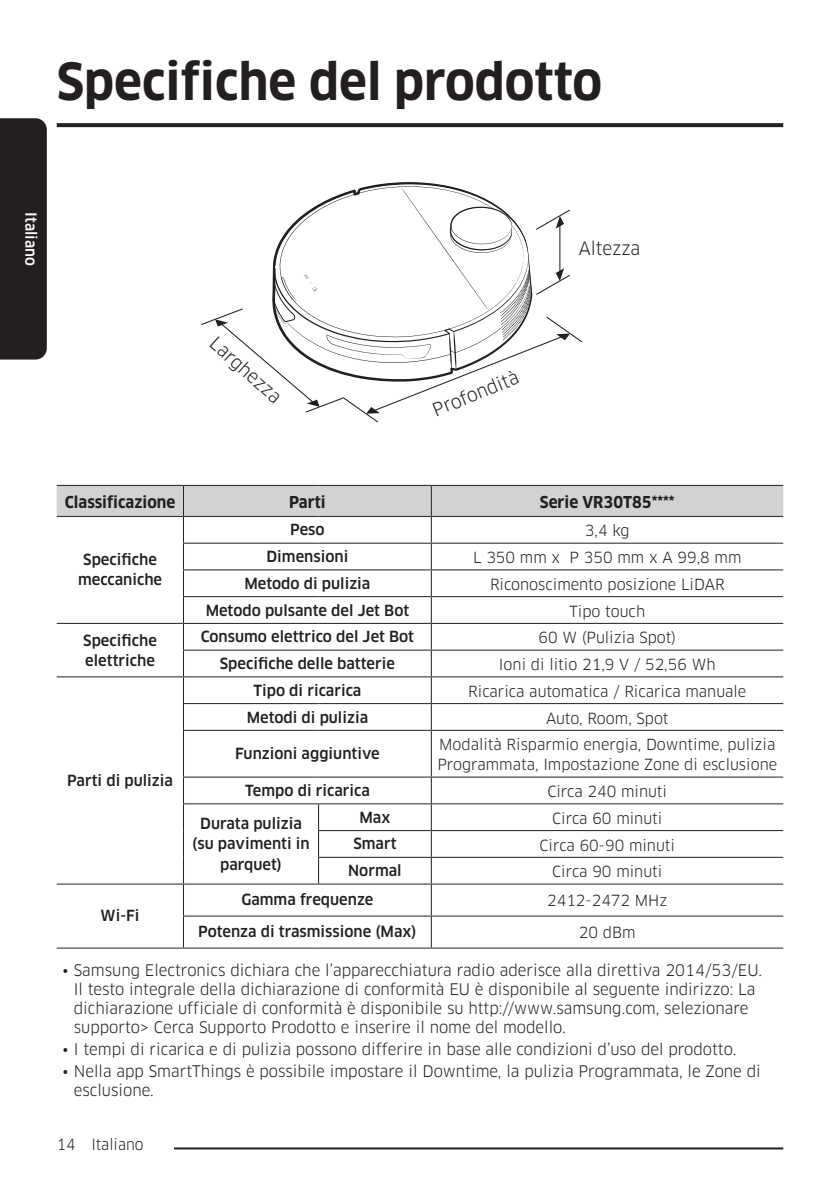
<style>
.page{position:relative;width:840px;height:1191px;background:#fff}
.page>*{position:absolute;margin:0;border:0;box-sizing:border-box;transform-origin:0 0}
.t1{font:700 50px "Samsung Clan Pro";color:#231f20;scale:.95 1}
.t2{font:18px "Samsung Clan Pro";letter-spacing:-.005em;color:#231f20}
.t3{font:18px "Samsung Clan Pro";letter-spacing:-.005em;color:#231f20;scale:.95 1}
.t4{font:700 16px "Samsung Clan Pro";color:#231f20;scale:.95 1}
.t5{font:15.6px/19px "Samsung Clan Pro";color:#231f20}
.t6{font:500 15px/20px "Samsung Clan Pro";color:#231f20;text-align:center}
.t7{font:15px/20px "Samsung Clan Pro";color:#231f20}
.t8{font:15px "Samsung Clan Pro";color:#231f20;scale:.95 1}
.t9{font:500 15px "Samsung Clan Pro";color:#fff;scale:.95 1}
</style>
<div class="page">
<div style="left:0;top:118px;width:47px;height:241px;background:#231f20"></div>
<hr style="left:159px;top:1147px;width:623px;height:2px;background:#231f20">
<div style="left:91px;top:1136px;width:82px;height:18px;background:#fff"></div>
<svg style="left:57px;top:123px;width:725px;height:4px;background:#2a2728"></svg>
<svg style="left:57px;top:485px;width:725px;height:245px"></svg>
<hr style="left:183px;top:730px;width:135px;height:1px;background:#231f20">
<hr style="left:183px;top:731px;width:1px;height:45px;background:#231f20">
<hr style="left:318px;top:730px;width:113px;height:1px;background:#231f20">
<hr style="left:431px;top:730px;width:351px;height:1px;background:#231f20">
<hr style="left:430px;top:731px;width:1px;height:45px;background:#231f20">
<hr style="left:183px;top:776px;width:135px;height:1px;background:#231f20">
<hr style="left:318px;top:776px;width:113px;height:1px;background:#231f20">
<hr style="left:431px;top:776px;width:351px;height:1px;background:#231f20">
<hr style="left:183px;top:803px;width:135px;height:1px;background:#231f20">
<svg style="left:183px;top:777px;width:1px;height:106px"></svg>
<hr style="left:318px;top:803px;width:113px;height:1px;background:#231f20">
<hr style="left:431px;top:803px;width:351px;height:1px;background:#231f20">
<hr style="left:318px;top:830px;width:113px;height:1px;background:#231f20">
<hr style="left:431px;top:830px;width:351px;height:1px;background:#231f20">
<hr style="left:318px;top:857px;width:113px;height:1px;background:#231f20">
<svg style="left:318px;top:804px;width:1px;height:79px"></svg>
<hr style="left:431px;top:857px;width:351px;height:1px;background:#231f20">
<svg style="left:430px;top:777px;width:1px;height:106px"></svg>
<hr style="left:57px;top:883px;width:126px;height:1px;background:#231f20">
<hr style="left:57px;top:947px;width:126px;height:1px;background:#231f20">
<hr style="left:183px;top:883px;width:135px;height:1px;background:#231f20">
<hr style="left:183px;top:884px;width:1px;height:31px;background:#231f20">
<hr style="left:318px;top:883px;width:113px;height:1px;background:#231f20">
<hr style="left:431px;top:883px;width:351px;height:1px;background:#231f20">
<hr style="left:430px;top:884px;width:1px;height:31px;background:#231f20">
<hr style="left:183px;top:915px;width:135px;height:1px;background:#231f20">
<hr style="left:183px;top:916px;width:1px;height:31px;background:#231f20">
<hr style="left:318px;top:915px;width:113px;height:1px;background:#231f20">
<hr style="left:431px;top:915px;width:351px;height:1px;background:#231f20">
<hr style="left:430px;top:916px;width:1px;height:31px;background:#231f20">
<hr style="left:183px;top:947px;width:135px;height:1px;background:#231f20">
<hr style="left:318px;top:947px;width:113px;height:1px;background:#231f20">
<hr style="left:431px;top:947px;width:351px;height:1px;background:#231f20">
<svg style="left:370px;top:182px;width:78px;height:4px"></svg>
<svg style="left:201px;top:186px;width:381px;height:237px"></svg>
<h1 class="t1" style="left:57px;top:53px;width:575px">Specifiche del prodotto</h1>
<p class="t9" style="left:40px;top:212px;width:58px;rotate:90deg">Italiano</p>
<p class="t2" style="left:220px;top:332px;width:90px;rotate:42deg">Larghezza</p>
<p class="t2" style="left:429px;top:400px;width:92px;rotate:-22deg">Profondità</p>
<p class="t3" style="left:578px;top:237px;width:66px">Altezza</p>
<p class="t4" style="left:65px;top:492px;width:118px">Classificazione</p>
<p class="t4" style="left:289px;top:492px;width:40px">Parti</p>
<p class="t4" style="left:539px;top:492px;width:143px">Serie VR30T85****</p>
<p class="t6" style="left:78px;top:550px;width:85px">Specifiche meccaniche</p>
<p class="t6" style="left:290px;top:520px;width:36px">Peso</p>
<p class="t7" style="left:584px;top:521px;width:46px">3,4 kg</p>
<p class="t6" style="left:266px;top:547px;width:83px">Dimensioni</p>
<p class="t7" style="left:473px;top:547px;width:270px">L 350 mm x P 350 mm x A 99,8 mm</p>
<p class="t6" style="left:244px;top:573px;width:127px">Metodo di pulizia</p>
<p class="t7" style="left:489px;top:574px;width:236px">Riconoscimento posizione LiDAR</p>
<p class="t6" style="left:205px;top:600px;width:205px">Metodo pulsante del Jet Bot</p>
<p class="t7" style="left:569px;top:601px;width:77px">Tipo touch</p>
<p class="t6" style="left:83px;top:630px;width:75px;text-align:left">Specifiche elettriche</p>
<p class="t6" style="left:200px;top:627px;width:215px">Consumo elettrico del Jet Bot</p>
<p class="t7" style="left:538px;top:628px;width:139px">60 W (Pulizia Spot)</p>
<p class="t6" style="left:220px;top:653px;width:177px">Specifiche delle batterie</p>
<p class="t7" style="left:498px;top:654px;width:218px">Ioni di litio 21,9 V / 52,56 Wh</p>
<p class="t6" style="left:67px;top:770px;width:107px">Parti di pulizia</p>
<p class="t6" style="left:253px;top:680px;width:109px">Tipo di ricarica</p>
<p class="t7" style="left:468px;top:681px;width:279px">Ricarica automatica / Ricarica manuale</p>
<p class="t6" style="left:246px;top:707px;width:123px">Metodi di pulizia</p>
<p class="t7" style="left:545px;top:708px;width:124px">Auto, Room, Spot</p>
<p class="t6" style="left:235px;top:744px;width:146px">Funzioni aggiuntive</p>
<p class="t7" style="left:437px;top:734px;width:341px">Modalità Risparmio energia, Downtime, pulizia<br>Programmata, Impostazione Zone di esclusione</p>
<p class="t6" style="left:245px;top:780px;width:126px">Tempo di ricarica</p>
<p class="t7" style="left:547px;top:781px;width:121px">Circa 240 minuti</p>
<p class="t6" style="left:192px;top:814px;width:119px">Durata pulizia (su pavimenti in parquet)</p>
<p class="t6" style="left:359px;top:807px;width:33px">Max</p>
<p class="t7" style="left:552px;top:808px;width:111px">Circa 60 minuti</p>
<p class="t6" style="left:353px;top:834px;width:45px">Smart</p>
<p class="t7" style="left:539px;top:835px;width:137px">Circa 60-90 minuti</p>
<p class="t6" style="left:348px;top:861px;width:55px">Normal</p>
<p class="t7" style="left:552px;top:861px;width:111px">Circa 90 minuti</p>
<p class="t6" style="left:241px;top:889px;width:133px">Gamma frequenze</p>
<p class="t7" style="left:547px;top:890px;width:122px">2412-2472 MHz</p>
<p class="t6" style="left:198px;top:921px;width:220px">Potenza di trasmissione (Max)</p>
<p class="t7" style="left:578px;top:922px;width:58px">20 dBm</p>
<p class="t5" style="left:74px;top:961px;width:689px;text-indent:-11px">• Samsung Electronics dichiara che l’apparecchiatura radio aderisce alla direttiva 2014/53/EU.<br>Il testo integrale della dichiarazione di conformità EU è disponibile al seguente indirizzo: La dichiarazione ufficiale di conformità è disponibile su http://www.samsung.com, selezionare supporto&gt; Cerca Supporto Prodotto e inserire il nome del modello.</p>
<p class="t5" style="left:62px;top:1039px;width:675px">• I tempi di ricarica e di pulizia possono differire in base alle condizioni d’uso del prodotto.</p>
<p class="t5" style="left:74px;top:1061px;width:688px;text-indent:-11px">• Nella app SmartThings è possibile impostare il Downtime, la pulizia Programmata, le Zone di esclusione.</p>
<p class="t6" style="left:101px;top:905px;width:40px">Wi-Fi</p>
<p class="t8" style="left:57px;top:1135px;width:93px">14 Italiano</p>
</div>
